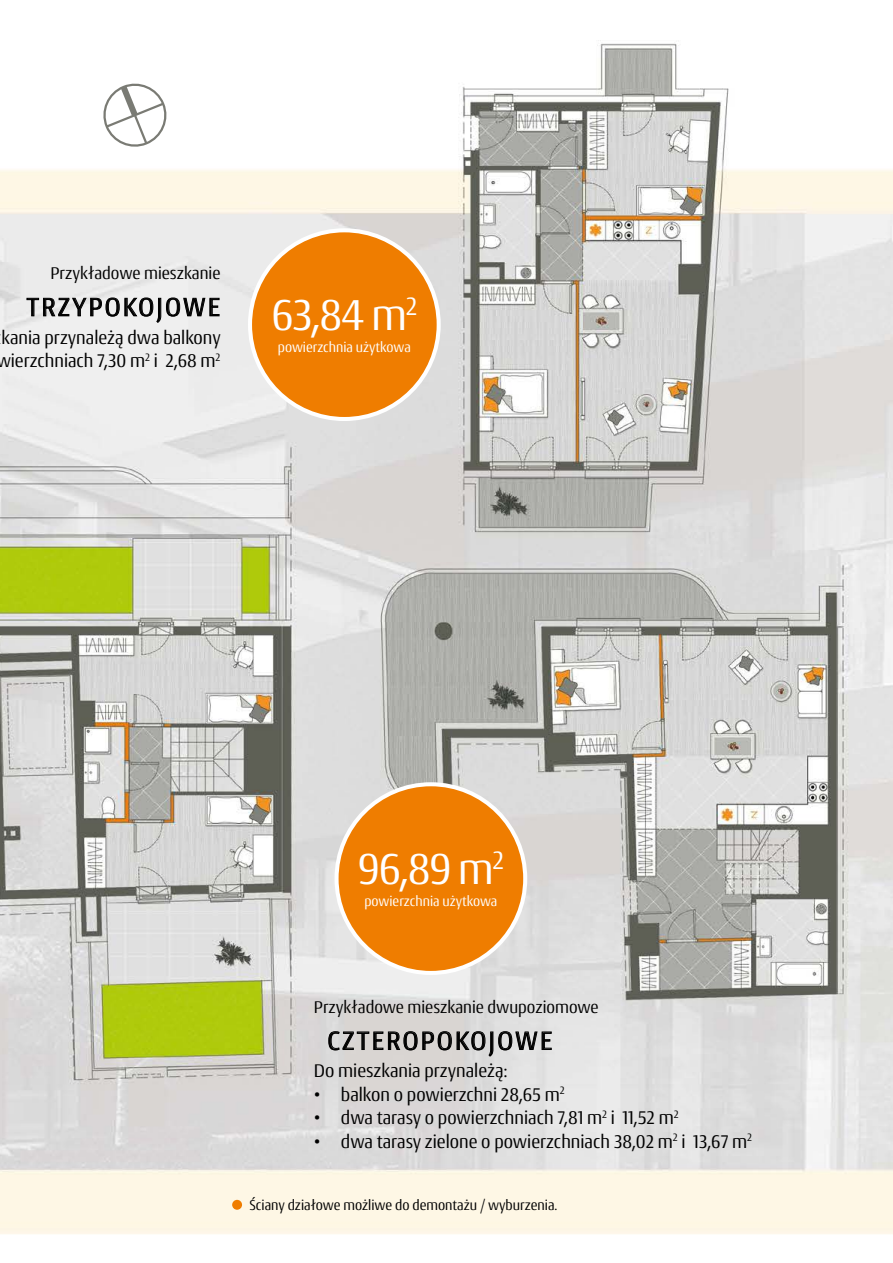
<style>
.page{position:relative;width:893px;height:1263px;background:#fff}
.page>*{position:absolute;margin:0;border:0;box-sizing:border-box;transform-origin:0 0}
.t1{font:45.9px "Conto Narrow";letter-spacing:-.025em;color:#fff}
.t2{font:27px "Conto Narrow";letter-spacing:.09em;color:#000}
.t3{font:19.5px/23.4px "Conto Narrow";color:#000}
.t4{font:18px "Conto Narrow";color:#000}
.t5{font:15px "Conto Narrow";color:#000}
.t6{font:14.85px "Conto Narrow";color:#fff}
</style>
<div class="page">
<img style="left:0;top:40px;width:893px;height:1194px">
<div style="left:337px;top:784px;width:188px;height:189px;background:#ef7d00;border-radius:50%"></div>
<div style="left:335px;top:782px;width:192px;height:193px;border:4px solid #fff;border-radius:50%"></div>
<div style="left:250px;top:230px;width:189px;height:189px;background:#ef7d00;border-radius:50%"></div>
<div style="left:248px;top:228px;width:193px;height:193px;border:4px solid #fff;border-radius:50%"></div>
<svg style="left:26px;top:296px;width:194px;height:27px"></svg>
<svg style="left:328px;top:1029px;width:224px;height:28px;background:#b1afae"></svg>
<div style="left:232px;top:1200px;width:10px;height:10px;background:#ef7d00;border-radius:50%"></div>
<svg style="left:100px;top:79px;width:69px;height:71px"></svg>
<p class="t4" style="left:50px;top:262px;width:172px">Przykładowe mieszkanie</p>
<h2 class="t2" style="left:26px;top:290px;width:195px">trzyPokoJowe</h2>
<p class="t3" style="left:-4px;top:325px;width:226px">kania przynależą dwa balkony wierzchniach 7,30 m<sup>2</sup> i 2,68 m<sup>2</sup></p>
<h1 class="t1" style="left:271px;top:286px;width:147px">63,84 m<sup>2</sup></h1>
<p class="t6" style="left:278px;top:337px;width:134px">powierzchnia użytkowa</p>
<h1 class="t1" style="left:358px;top:840px;width:147px">96,89 m<sup>2</sup></h1>
<p class="t6" style="left:364px;top:891px;width:134px">powierzchnia użytkowa</p>
<p class="t4" style="left:314px;top:995px;width:286px">Przykładowe mieszkanie dwupoziomowe</p>
<h2 class="t2" style="left:328px;top:1023px;width:226px">czteroPokoJowe</h2>
<p class="t3" style="left:314px;top:1058px;width:195px">do mieszkania przynależą:</p>
<p class="t3" style="left:314px;top:1082px;width:252px">• balkon o powierzchni 28,65 m<sup>2</sup></p>
<p class="t3" style="left:314px;top:1105px;width:366px">• dwa tarasy o powierzchniach 7,81 m<sup>2</sup> i 11,52 m<sup>2</sup></p>
<p class="t3" style="left:314px;top:1129px;width:440px">• dwa tarasy zielone o powierzchniach 38,02 m<sup>2</sup> i 13,67 m<sup>2</sup></p>
<p class="t5" style="left:250px;top:1195px;width:309px">Ściany działowe możliwe do demontażu / wyburzenia.</p>
</div>
